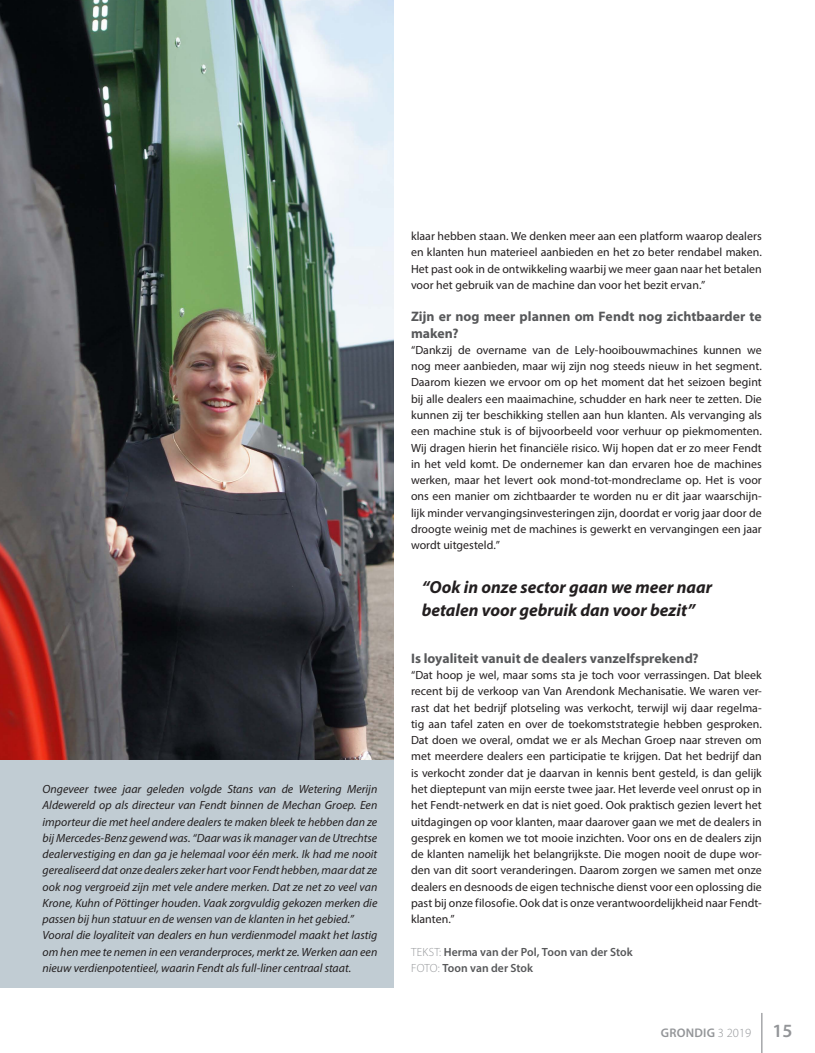
<style>
.page{position:relative;width:815px;height:1053px;background:#fff}
.page>*{position:absolute;margin:0;border:0;box-sizing:border-box;transform-origin:0 0}
.Streamer{font:italic 700 17.5px/22.5px "Myriad Pro";color:#231f20}
.Kopje{font:700 13.75px/16.2px "Myriad Pro";color:#57585a}
.t1{font:600 12.5px "Myriad Pro";letter-spacing:.02em;color:#939598}
.Platte_tekst{font:11.88px/16.2px "Myriad Pro";letter-spacing:.005em;color:#231f20;text-align:justify}
.Platte_tekst_kader{font:italic 11.88px/16.2px "Myriad Pro";color:#231f20;text-align:justify}
.Platte_tekst-2{font:600 11.88px "Myriad Pro";letter-spacing:.005em;color:#57585a}
.s1{font-weight:300;color:#939598}
.s2{font-weight:300}
.s3{font-size:18.75px}
</style>
<div class="page">
<hr style="left:761px;top:1012px;width:1px;height:40px;background:#939598">
<img style="left:0;top:0;width:393px;height:760px">
<div style="left:0;top:760px;width:393px;height:228px;background:#c1ccd3"></div>
<p class="Platte_tekst_kader" style="left:43px;top:780px;width:336px">Ongeveer twee jaar geleden volgde Stans van de Wetering Merijn Aldewereld op als directeur van Fendt binnen de Mechan Groep. Een importeur die met heel andere dealers te maken bleek te hebben dan ze bij Mercedes-Benz gewend was. “Daar was ik manager van de Utrechtse dealervestiging en dan ga je helemaal voor één merk. Ik had me nooit gerealiseerd dat onze dealers zeker hart voor Fendt hebben, maar dat ze ook nog vergroeid zijn met vele andere merken. Dat ze net zo veel van Krone, Kuhn of Pöttinger houden. Vaak zorgvuldig gekozen merken die passen bij hun statuur en de wensen van de klanten in het gebied.”</p>
<p class="Platte_tekst_kader" style="left:43px;top:926px;width:336px">Vooral die loyaliteit van dealers en hun verdienmodel maakt het lastig om hen mee te nemen in een veranderproces, merkt ze. Werken aan een nieuw verdienpotentieel, waarin Fendt als full-liner centraal staat.</p>
<p class="Platte_tekst" style="left:411px;top:228px;width:352px">klaar hebben staan. We denken meer aan een platform waarop dealers en klanten hun materieel aanbieden en het zo beter rendabel maken.<br>Het past ook in de ontwikkeling waarbij we meer gaan naar het betalen voor het gebruik van de machine dan voor het bezit ervan.”</p>
<p class="Kopje" style="left:411px;top:308px;width:352px">Zijn er nog meer plannen om Fendt nog zichtbaarder te maken?</p>
<p class="Platte_tekst" style="left:411px;top:341px;width:352px">“Dankzij de overname van de Lely-hooibouwmachines kunnen we nog meer aanbieden, maar wij zijn nog steeds nieuw in het segment.<br>Daarom kiezen we ervoor om op het moment dat het seizoen begint bij alle dealers een maaimachine, schudder en hark neer te zetten. Die kunnen zij ter beschikking stellen aan hun klanten. Als vervanging als een machine stuk is of bijvoorbeeld voor verhuur op piekmomenten.<br>Wij dragen hierin het financiële risico. Wij hopen dat er zo meer Fendt in het veld komt. De ondernemer kan dan ervaren hoe de machines werken, maar het levert ook mond-tot-mondreclame op. Het is voor ons een manier om zichtbaarder te worden nu er dit jaar waarschijn&shy;lijk minder vervangingsinvesteringen zijn, doordat er vorig jaar door de droogte weinig met de machines is gewerkt en vervangingen een jaar wordt uitgesteld.”</p>
<p class="Streamer" style="left:422px;top:575px;width:292px">“Ook in onze sector gaan we meer naar betalen voor gebruik dan voor bezit”</p>
<p class="Kopje" style="left:411px;top:649px;width:289px">Is loyaliteit vanuit de dealers vanzelfsprekend?</p>
<p class="Platte_tekst" style="left:411px;top:666px;width:352px">“Dat hoop je wel, maar soms sta je toch voor verrassingen. Dat bleek recent bij de verkoop van Van Arendonk Mechanisatie. We waren ver&shy;rast dat het bedrijf plotseling was verkocht, terwijl wij daar regelma&shy;tig aan tafel zaten en over de toekomststrategie hebben gesproken.<br>Dat doen we overal, omdat we er als Mechan Groep naar streven om met meerdere dealers een participatie te krijgen. Dat het bedrijf dan is verkocht zonder dat je daarvan in kennis bent gesteld, is dan gelijk het dieptepunt van mijn eerste twee jaar. Het leverde veel onrust op in het Fendt-netwerk en dat is niet goed. Ook praktisch gezien levert het uitdagingen op voor klanten, maar daarover gaan we met de dealers in gesprek en komen we tot mooie inzichten. Voor ons en de dealers zijn de klanten namelijk het belangrijkste. Die mogen nooit de dupe wor&shy;den van dit soort veranderingen. Daarom zorgen we samen met onze dealers en desnoods de eigen technische dienst voor een oplossing die past bij onze filosofie. Ook dat is onze verantwoordelijkheid naar Fendt&shy;klanten.”</p>
<p class="Platte_tekst-2" style="left:411px;top:943px;width:223px"><span class="s1">TEKST:</span> Herma van der Pol, Toon van der Stok</p>
<p class="Platte_tekst-2" style="left:411px;top:960px;width:124px"><span class="s1">FOTO:</span> Toon van der Stok</p>
<p class="t1" style="left:661px;top:1024px;width:133px">GRONDIG <span class="s2">3 2019</span> <span class="s3">15</span></p>
</div>
